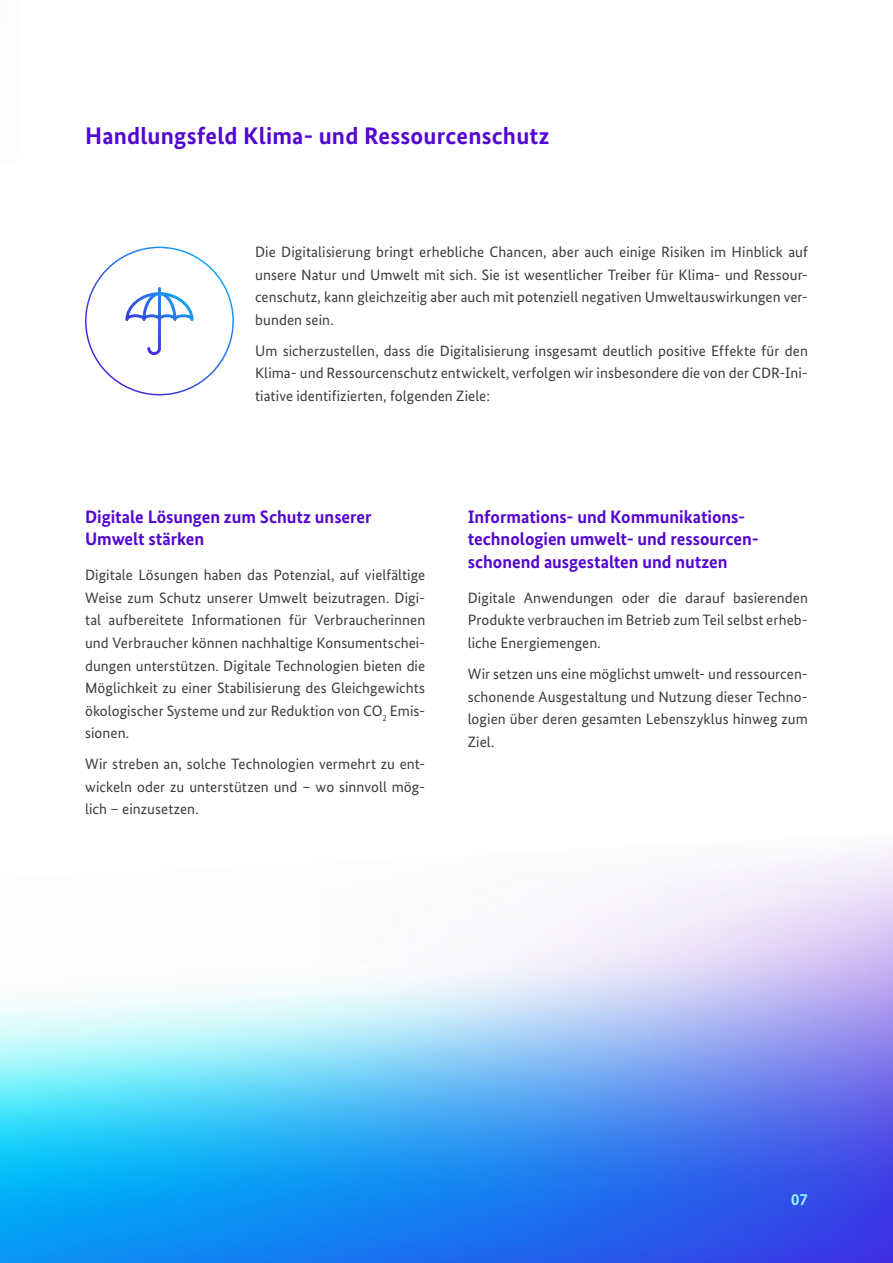
<style>
.page{position:relative;width:893px;height:1263px;background:#fff}
.page>*{position:absolute;margin:0;border:0;box-sizing:border-box;transform-origin:0 0}
.t1{font:700 24px "Bundes Sans";letter-spacing:.01em;color:#5405d1}
.t2{font:700 18px/22.5px "Bundes Sans";color:#5405d1}
.t3{font:700 16.5px "Bundes Sans";color:#91f2ff}
.t4{font:15px/22.5px "Bundes Sans";letter-spacing:.005em;color:#3c3c3c;text-align:justify}
</style>
<div class="page">
<img style="left:0;top:849px;width:893px;height:414px">
<svg style="left:125px;top:287px;width:68px;height:68px"></svg>
<h2 class="t1" style="left:85px;top:121px;width:466px">Handlungsfeld Klima- und Ressourcenschutz</h2>
<p class="t4" style="left:255px;top:240px;width:554px">Die Digitalisierung bringt erhebliche Chancen, aber auch einige Risiken im Hinblick auf unsere Natur und Umwelt mit sich. Sie ist wesentlicher Treiber für Klima- und Ressour&shy;censchutz, kann gleichzeitig aber auch mit potenziell negativen Umweltauswirkungen ver&shy;bunden sein.</p>
<p class="t4" style="left:255px;top:339px;width:554px">Um sicherzustellen, dass die Digitalisierung insgesamt deutlich positive Effekte für den Klima- und Ressourcenschutz entwickelt, verfolgen wir insbesondere die von der CDR-Ini&shy;tiative identifizierten, folgenden Ziele:</p>
<h3 class="t2" style="left:85px;top:505px;width:288px">Digitale Lösungen zum Schutz unserer<br>Umwelt stärken</h3>
<p class="t4" style="left:85px;top:564px;width:342px">Digitale Lösungen haben das Potenzial, auf vielfältige Weise zum Schutz unserer Umwelt beizutragen. Digi&shy;tal aufbereitete Informationen für Verbraucherinnen und Verbraucher können nachhaltige Konsumentschei&shy;dungen unterstützen. Digitale Technologien bieten die Möglichkeit zu einer Stabilisierung des Gleichgewichts ökologischer Systeme und zur Reduktion von CO<sub>2</sub> Emis&shy;sionen.</p>
<p class="t4" style="left:85px;top:752px;width:342px">Wir streben an, solche Technologien vermehrt zu ent&shy;wickeln oder zu unterstützen und – wo sinnvoll mög&shy;lich – einzusetzen.</p>
<h3 class="t2" style="left:468px;top:505px;width:293px">Informations- und Kommunikations&shy;technologien umwelt- und ressourcen&shy;schonend ausgestalten und nutzen</h3>
<p class="t4" style="left:468px;top:586px;width:342px">Digitale Anwendungen oder die darauf basierenden Produkte verbrauchen im Betrieb zum Teil selbst erheb&shy;liche Energiemengen.</p>
<p class="t4" style="left:468px;top:662px;width:342px">Wir setzen uns eine möglichst umwelt- und ressourcen&shy;schonende Ausgestaltung und Nutzung dieser Techno&shy;logien über deren gesamten Lebenszyklus hinweg zum Ziel.</p>
<p class="t3" style="left:791px;top:1189px;width:18px">07</p>
</div>
